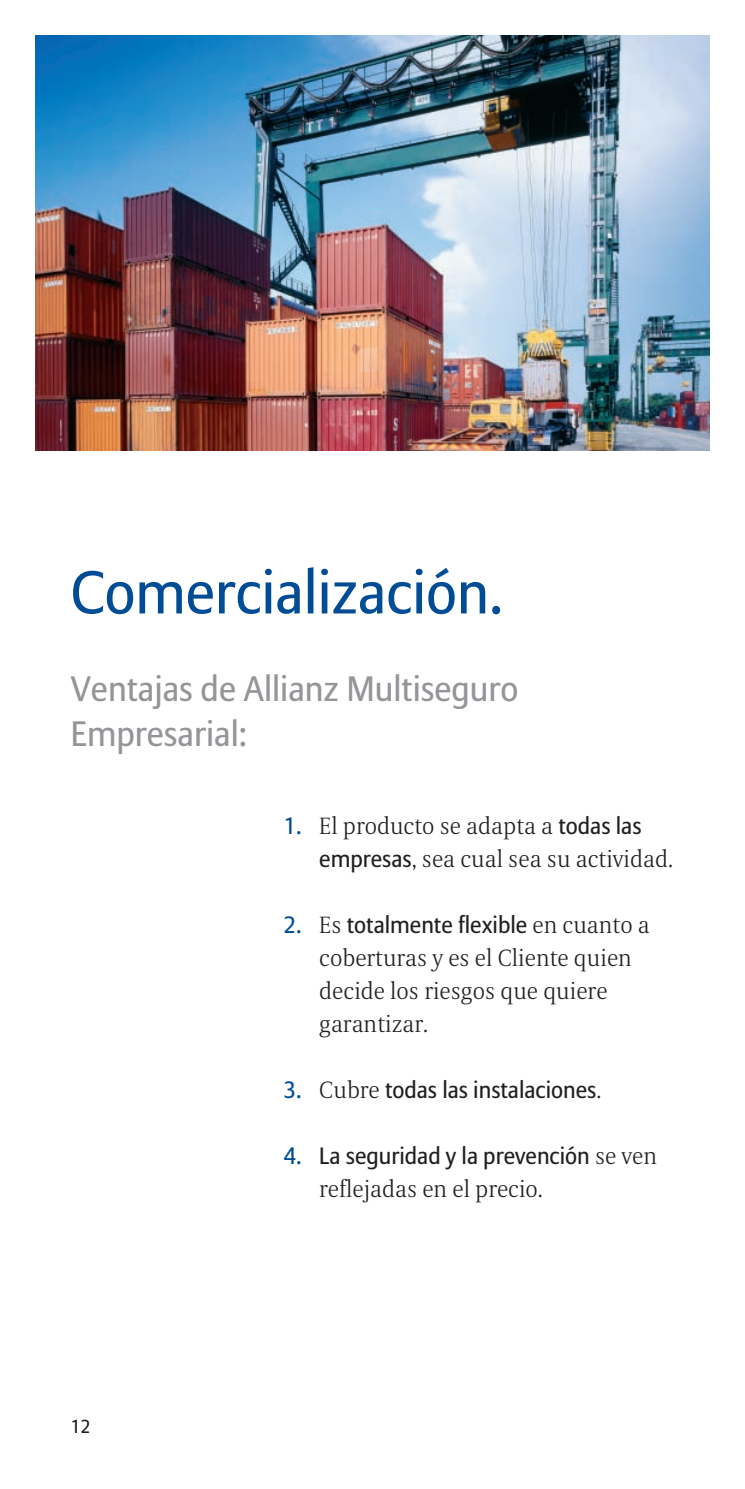
<style>
.page{position:relative;width:745px;height:1489px;background:#fff}
.page>*{position:absolute;margin:0;border:0;box-sizing:border-box;transform-origin:0 0}
.t1{font:60px "Allianz Sans";color:#014d95}
.t2{font:35px/45px "Allianz Sans";color:#939598}
.t3{font:300 23.5px/33px "Allianz Serif";color:#231f20}
.t4{font:23.5px "Allianz Sans";color:#231f20}
.t5{font:18.75px "Allianz Sans";color:#231f20}
.s1{font-family:"Allianz Sans";font-weight:400;color:#014d95}
.s2{font-family:"Allianz Sans";font-weight:400}
.s3{color:#014d95}
.s4{font-family:"Allianz Serif";font-weight:300}
</style>
<div class="page">
<img style="left:35px;top:35px;width:674px;height:415px">
<h1 class="t1" style="left:71px;top:557px;width:433px">Comercialización.</h1>
<h2 class="t2" style="left:71px;top:666px;width:449px">Ventajas de Allianz Multiseguro<br>Empresarial:</h2>
<p class="t3" style="left:319px;top:808px;width:355px;text-indent:-35px"><span class="s1">1.</span> El producto se adapta a <span class="s2">todas las empresas</span>, sea cual sea su actividad.</p>
<p class="t4" style="left:283px;top:910px;width:367px"><span class="s3">2.</span> <span class="s4">Es</span> totalmente flexible <span class="s4">en cuanto a</span></p>
<p class="t3" style="left:319px;top:941px;width:314px">coberturas y es el Cliente quien decide los riesgos que quiere garantizar.</p>
<p class="t4" style="left:283px;top:1076px;width:319px"><span class="s3">3.</span> <span class="s4">Cubre</span> todas las instalaciones<span class="s4">.</span></p>
<p class="t5" style="left:71px;top:1414px;width:21px">12</p>
<p class="t4" style="left:283px;top:1142px;width:374px"><span class="s3">4.</span> La seguridad y la prevención <span class="s4">se ven</span></p>
<p class="t3" style="left:319px;top:1172px;width:225px">reflejadas en el precio.</p>
</div>
